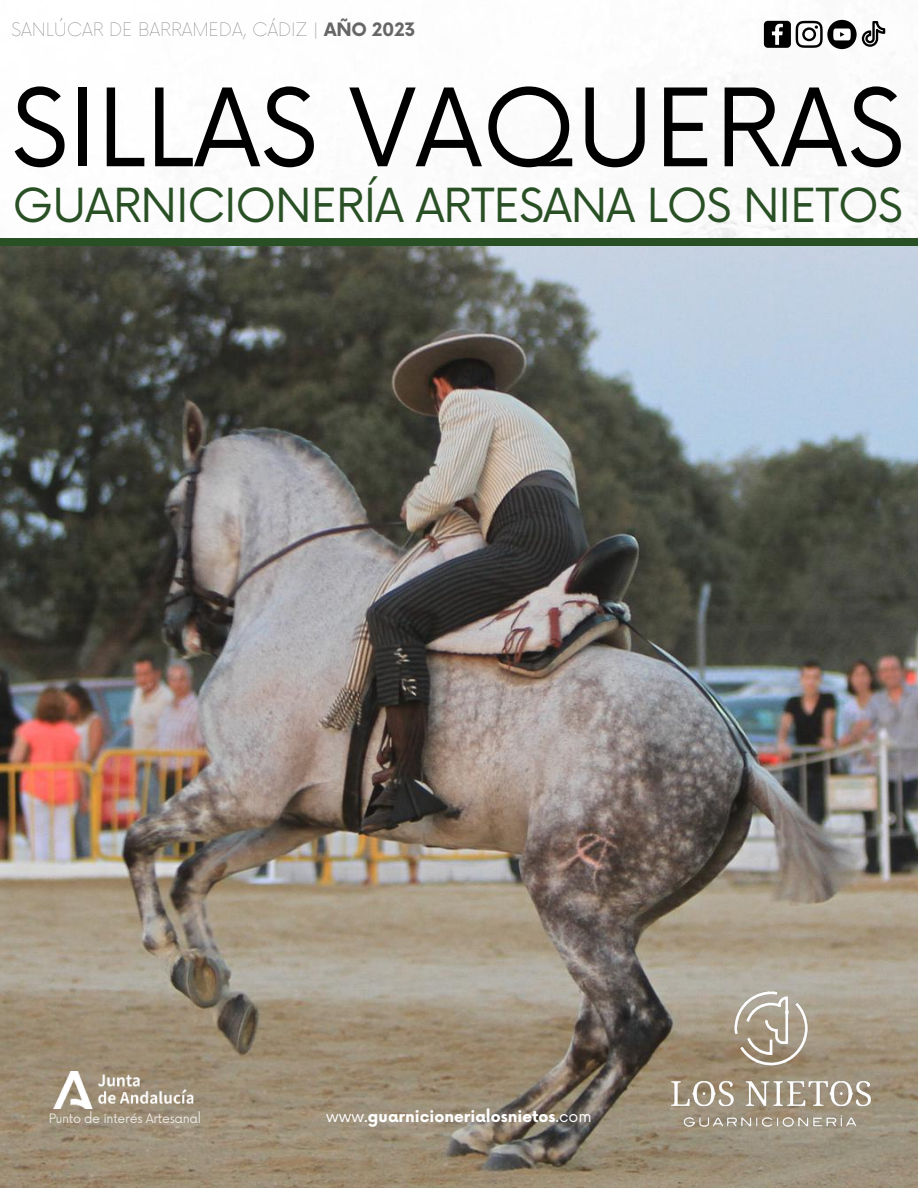
<style>
.page{position:relative;width:918px;height:1188px;background:#fff}
.page>*{position:absolute;margin:0;border:0;box-sizing:border-box;transform-origin:0 0}
.t1{font:105px "Now";color:#000}
.t2{font:45.75px "Now";letter-spacing:-.025em;color:#295024}
.t3{font:100 18px "Now";letter-spacing:-.01em;color:#666}
.t4{font:700 15.75px "Now";color:#fff}
.t5{font:12.75px "Now";letter-spacing:-.025em;color:#fff}
.s1{font-weight:700}
.s2{font-weight:400}
</style>
<div class="page">
<img style="left:0;top:245px;width:918px;height:943px">
<div style="left:0;top:238px;width:918px;height:7px;background:#295024"></div>
<img style="left:54px;top:1072px;width:140px;height:37px">
<img style="left:659px;top:976px;width:224px;height:166px">
<svg style="left:764px;top:20px;width:121px;height:29px"></svg>
<p class="t3" style="left:11px;top:19px;width:406px">SANLÚCAR DE BARRAMEDA, CÁDIZ | <span class="s1">AÑO 2023</span></p>
<h1 class="t1" style="left:11px;top:70px;width:895px">SILLAS VAQUERAS</h1>
<h2 class="t2" style="left:13px;top:180px;width:892px">GUARNICIONERÍA ARTESANA LOS NIETOS</h2>
<p class="t5" style="left:49px;top:1111px;width:154px">Punto de interés Artesanal</p>
<p class="t4" style="left:326px;top:1108px;width:267px"><span class="s2">www.</span>guarnicionerialosnietos<span class="s2">.com</span></p>
</div>
